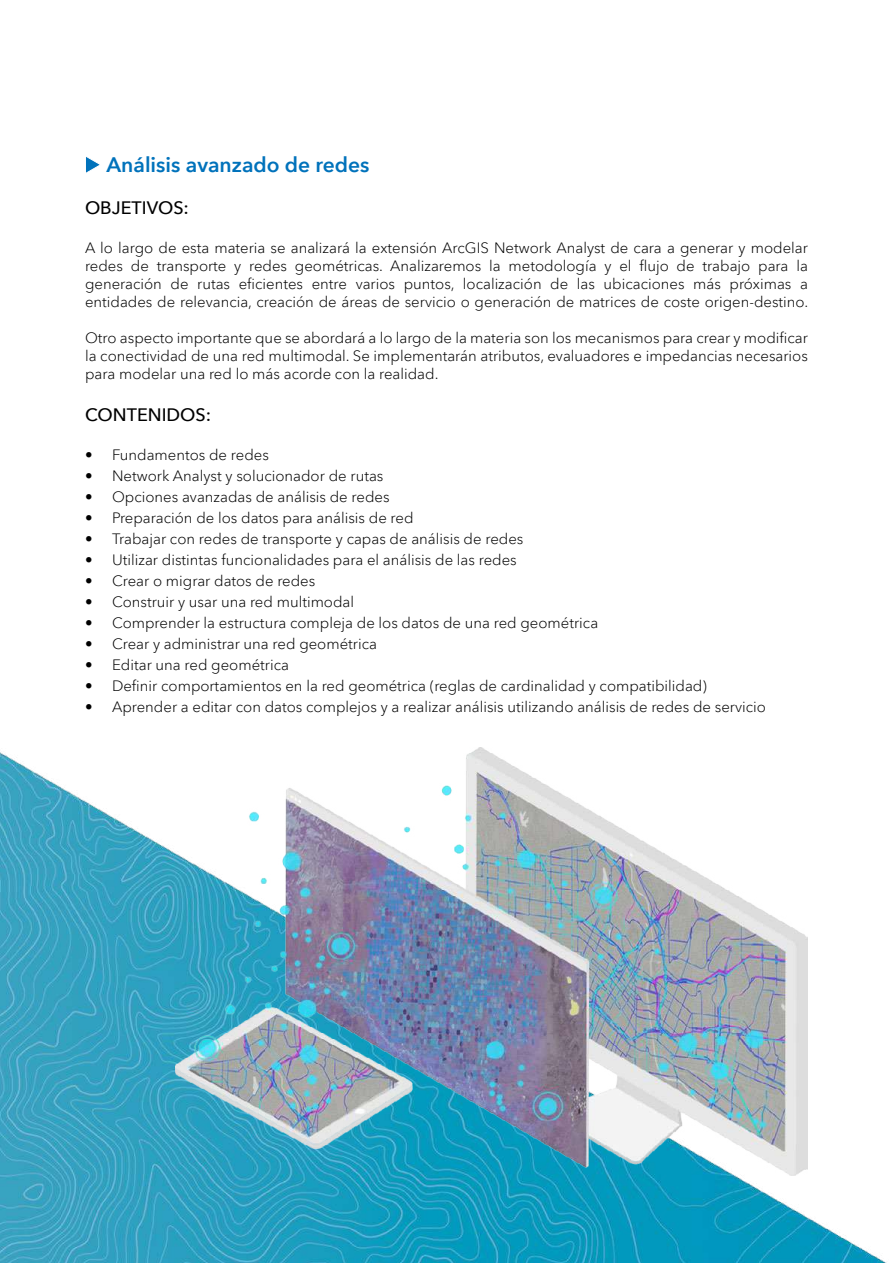
<style>
.page{position:relative;width:893px;height:1263px;background:#fff}
.page>*{position:absolute;margin:0;border:0;box-sizing:border-box;transform-origin:0 0}
.t1{font:600 21px "Avenir Next LT Pro";color:#0072bb}
.t2{font:500 18px "Avenir Next LT Pro";color:#000}
.t3{font:300 15px/18px "Avenir Next LT Pro";color:#000;text-align:justify}
</style>
<div class="page">
<img style="left:0;top:747px;width:887px;height:516px">
<svg style="left:86px;top:157px;width:14px;height:16px"></svg>
<img style="left:175px;top:748px;width:633px;height:427px">
<h1 class="t1" style="left:106px;top:152px;width:265px">Análisis avanzado de redes</h1>
<p class="t2" style="left:85px;top:197px;width:105px">OBJETIVOS:</p>
<p class="t3" style="left:85px;top:239px;width:725px">A lo largo de esta materia se analizará la extensión ArcGIS Network Analyst de cara a generar y modelar redes de transporte y redes geométricas. Analizaremos la metodología y el flujo de trabajo para la generación de rutas eficientes entre varios puntos, localización de las ubicaciones más próximas a entidades de relevancia, creación de áreas de servicio o generación de matrices de coste origen-destino.</p>
<p class="t3" style="left:85px;top:329px;width:724px">Otro aspecto importante que se abordará a lo largo de la materia son los mecanismos para crear y modificar la conectividad de una red multimodal. Se implementarán atributos, evaluadores e impedancias necesarios para modelar una red lo más acorde con la realidad.</p>
<p class="t2" style="left:85px;top:404px;width:128px">CONTENIDOS:</p>
<p class="t3" style="left:85px;top:446px;width:185px">• Fundamentos de redes</p>
<p class="t3" style="left:85px;top:467px;width:300px">• Network Analyst y solucionador de rutas</p>
<p class="t3" style="left:85px;top:488px;width:306px">• Opciones avanzadas de análisis de redes</p>
<p class="t3" style="left:85px;top:509px;width:330px">• Preparación de los datos para análisis de red</p>
<p class="t3" style="left:85px;top:530px;width:440px">• Trabajar con redes de transporte y capas de análisis de redes</p>
<p class="t3" style="left:85px;top:551px;width:433px">• Utilizar distintas funcionalidades para el análisis de las redes</p>
<p class="t3" style="left:85px;top:572px;width:232px">• Crear o migrar datos de redes</p>
<p class="t3" style="left:85px;top:593px;width:271px">• Construir y usar una red multimodal</p>
<p class="t3" style="left:85px;top:614px;width:515px">• Comprender la estructura compleja de los datos de una red geométrica</p>
<p class="t3" style="left:85px;top:635px;width:294px">• Crear y administrar una red geométrica</p>
<p class="t3" style="left:85px;top:656px;width:205px">• Editar una red geométrica</p>
<p class="t3" style="left:85px;top:677px;width:623px">• Definir comportamientos en la red geométrica (reglas de cardinalidad y compatibilidad)</p>
<p class="t3" style="left:85px;top:698px;width:682px">• Aprender a editar con datos complejos y a realizar análisis utilizando análisis de redes de servicio</p>
</div>
